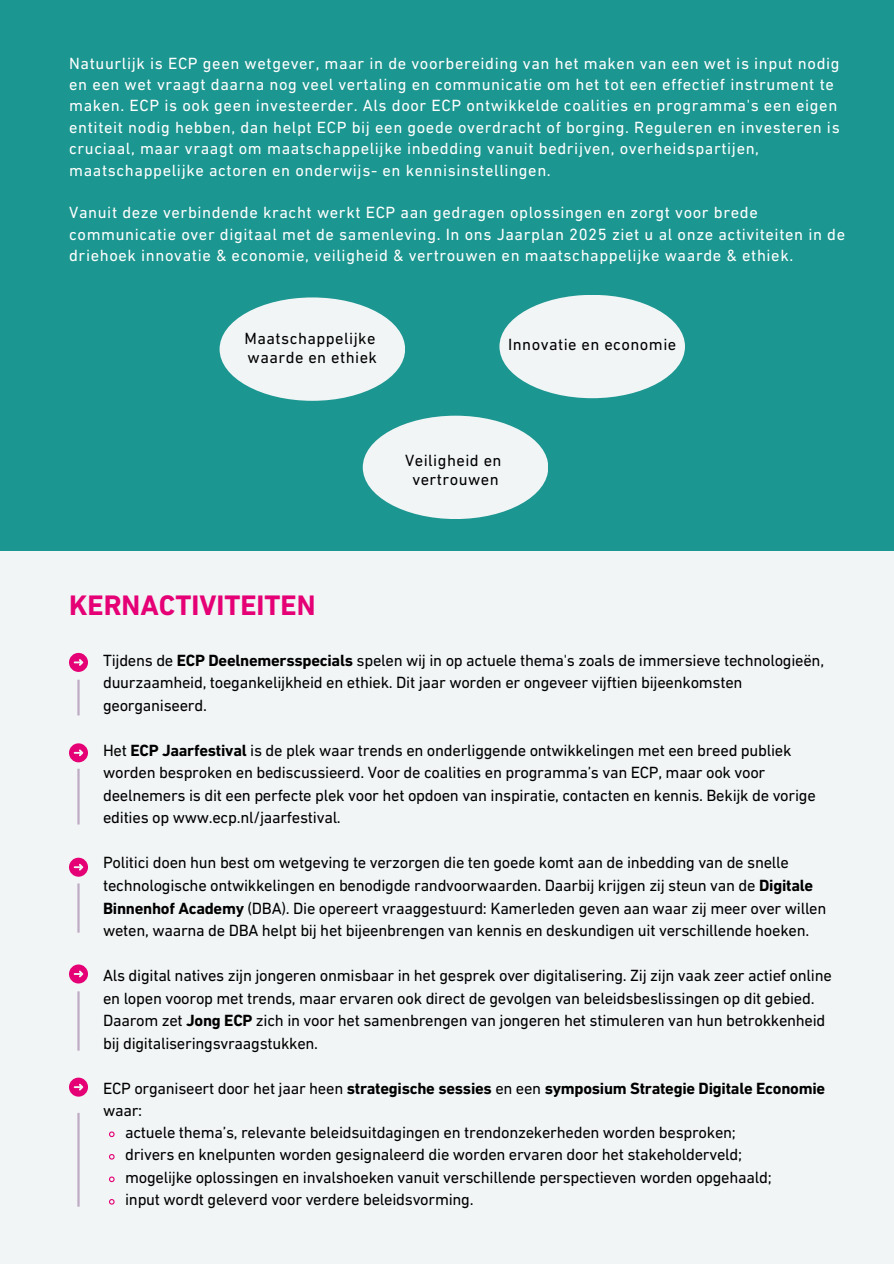
<style>
.page{position:relative;width:894px;height:1264px;background:#fff}
.page>*{position:absolute;margin:0;border:0;box-sizing:border-box;transform-origin:0 0}
.t1{font:700 28.65px "DIN Next LT Pro";color:#e50075}
.t2{font:16.5px/22.5px "DIN Next LT Pro";letter-spacing:-.015em;color:#000}
.t3{font:16.5px/21.3px "DIN Next LT Pro";letter-spacing:.035em;color:#fff}
.t4{font:700 16.5px/22.5px "DIN Next LT Pro";letter-spacing:-.015em;color:#000}
.t5{font:16.5px "DIN Next LT Pro";letter-spacing:.03em;color:#000}
.s1{font-weight:700}
.s2{font-weight:400}
</style>
<div class="page">
<div style="left:0;top:551px;width:893px;height:712px;background:#f1f5f6"></div>
<svg style="left:69px;top:653px;width:19px;height:19px"></svg>
<svg style="left:69px;top:743px;width:19px;height:19px"></svg>
<svg style="left:69px;top:857px;width:19px;height:19px"></svg>
<hr style="left:77px;top:679px;width:3px;height:36px;background:#beacc4">
<hr style="left:77px;top:768px;width:3px;height:56px;background:#beacc4">
<hr style="left:77px;top:883px;width:3px;height:49px;background:#beacc4">
<svg style="left:69px;top:964px;width:19px;height:19px"></svg>
<hr style="left:77px;top:991px;width:3px;height:59px;background:#beacc4">
<svg style="left:69px;top:1077px;width:19px;height:19px"></svg>
<div style="left:0;top:0;width:893px;height:551px;background:#1c9690"></div>
<div style="left:499px;top:295px;width:185px;height:103px;background:#f1f5f6;border-radius:50%"></div>
<svg style="left:109px;top:1131px;width:6px;height:6px"></svg>
<svg style="left:109px;top:1154px;width:6px;height:6px"></svg>
<svg style="left:109px;top:1176px;width:6px;height:6px"></svg>
<svg style="left:109px;top:1199px;width:6px;height:6px"></svg>
<div style="left:219px;top:297px;width:186px;height:104px;background:#f1f5f6;border-radius:50%"></div>
<div style="left:362px;top:415px;width:186px;height:104px;background:#f1f5f6;border-radius:50%"></div>
<hr style="left:77px;top:1112px;width:3px;height:94px;background:#beacc4">
<p class="t3" style="left:69px;top:54px;width:771px">Natuurlijk is ECP geen wetgever, maar in de voorbereiding van het maken van een wet is input nodig en een wet vraagt daarna nog veel vertaling en communicatie om het tot een effectief instrument te maken. ECP is ook geen investeerder. Als door ECP ontwikkelde coalities en programma's een eigen entiteit nodig hebben, dan helpt ECP bij een goede overdracht of borging. Reguleren en investeren is cruciaal, maar vraagt om maatschappelijke inbedding vanuit bedrijven, overheidspartijen, maatschappelijke actoren en onderwijs- en kennisinstellingen.</p>
<p class="t3" style="left:69px;top:203px;width:777px">Vanuit deze verbindende kracht werkt ECP aan gedragen oplossingen en zorgt voor brede communicatie over digitaal met de samenleving. In ons Jaarplan 2025 ziet u al onze activiteiten in de driehoek innovatie &amp; economie, veiligheid &amp; vertrouwen en maatschappelijke waarde &amp; ethiek.</p>
<p class="t5" style="left:244px;top:331px;width:132px">Maatschappelijke</p>
<p class="t5" style="left:247px;top:350px;width:131px">waarde en ethiek</p>
<p class="t5" style="left:508px;top:338px;width:170px">Innovatie en economie</p>
<p class="t5" style="left:405px;top:453px;width:98px">Veiligheid en</p>
<p class="t5" style="left:412px;top:473px;width:88px">vertrouwen</p>
<p class="t1" style="left:69px;top:593px;width:248px">KERNACTIVITEITEN</p>
<p class="t2" style="left:103px;top:650px;width:722px">Tijdens de <span class="s1">ECP Deelnemersspecials</span> spelen wij in op actuele thema's zoals de immersieve technologieën, duurzaamheid, toegankelijkheid en ethiek. Dit jaar worden er ongeveer vijftien bijeenkomsten georganiseerd.</p>
<p class="t2" style="left:103px;top:740px;width:714px">Het <span class="s1">ECP Jaarfestival</span> is de plek waar trends en onderliggende ontwikkelingen met een breed publiek worden besproken en bediscussieerd. Voor de coalities en programma’s van ECP, maar ook voor deelnemers is dit een perfecte plek voor het opdoen van inspiratie, contacten en kennis. Bekijk de vorige edities op www.ecp.nl/jaarfestival.</p>
<p class="t2" style="left:103px;top:853px;width:724px">Politici doen hun best om wetgeving te verzorgen die ten goede komt aan de inbedding van de snelle technologische ontwikkelingen en benodigde randvoorwaarden. Daarbij krijgen zij steun van de <span class="s1">Digitale Binnenhof Academy</span> (DBA). Die opereert vraaggestuurd: Kamerleden geven aan waar zij meer over willen weten, waarna de DBA helpt bij het bijeenbrengen van kennis en deskundigen uit verschillende hoeken.</p>
<h1 class="t2" style="left:103px;top:965px;width:730px">Als digital natives zijn jongeren onmisbaar in het gesprek over digitalisering. Zij zijn vaak zeer actief online en lopen voorop met trends, maar ervaren ook direct de gevolgen van beleidsbeslissingen op dit gebied.<br>Daarom zet <span class="s1">Jong ECP</span> zich in voor het samenbrengen van jongeren het stimuleren van hun betrokkenheid bij digitaliseringsvraagstukken.</h1>
<p class="t4" style="left:103px;top:1078px;width:723px"><span class="s2">ECP organiseert door het jaar heen</span> strategische sessies <span class="s2">en een</span> symposium Strategie Digitale Economie <span class="s2">waar:</span></p>
<p class="t2" style="left:125px;top:1122px;width:612px">actuele thema’s, relevante beleidsuitdagingen en trendonzekerheden worden besproken;</p>
<p class="t2" style="left:125px;top:1144px;width:618px">drivers en knelpunten worden gesignaleerd die worden ervaren door het stakeholderveld;</p>
<p class="t2" style="left:125px;top:1167px;width:648px">mogelijke oplossingen en invalshoeken vanuit verschillende perspectieven worden opgehaald;</p>
<p class="t2" style="left:125px;top:1189px;width:350px">input wordt geleverd voor verdere beleidsvorming.</p>
</div>
